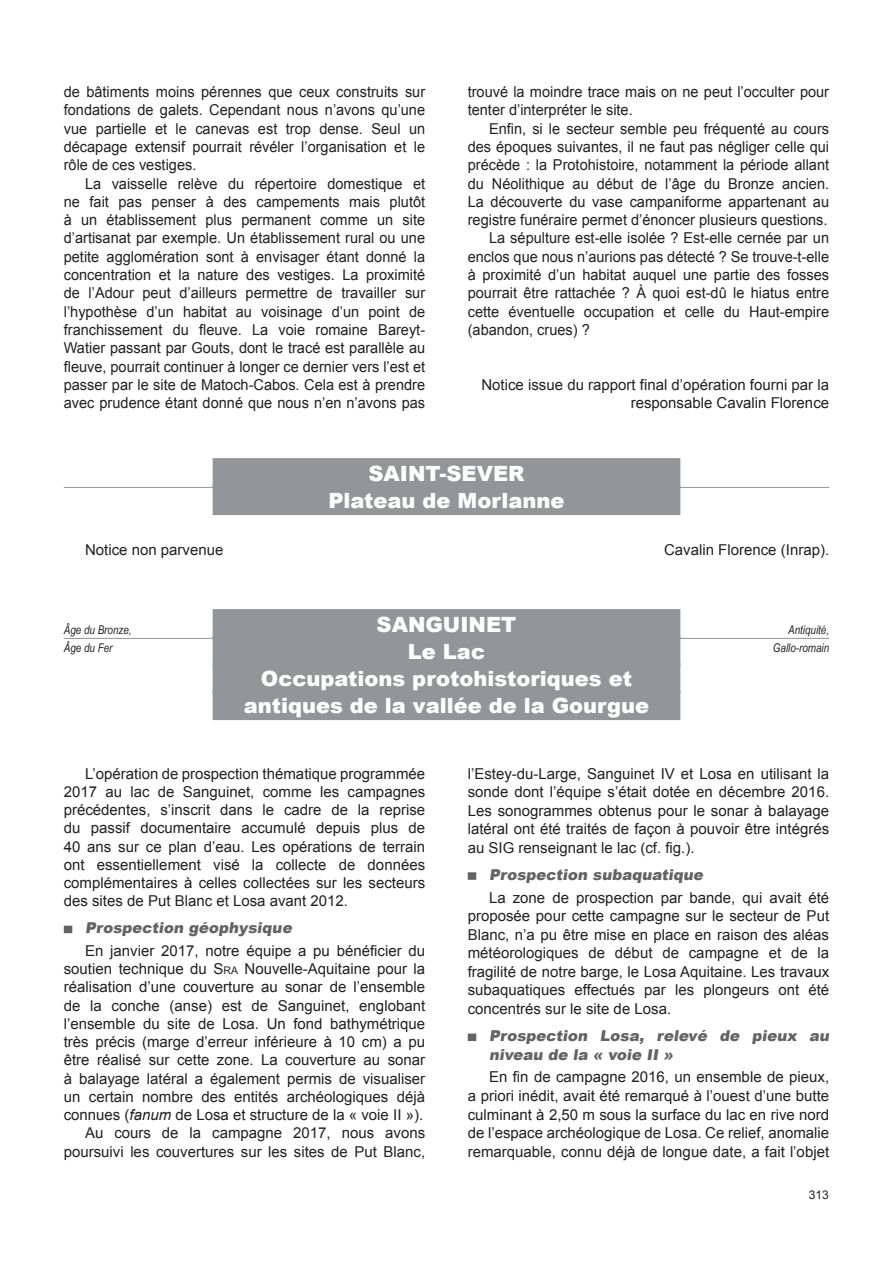
<style>
.page{position:relative;width:893px;height:1263px;background:#fff}
.page>*{position:absolute;margin:0;border:0;box-sizing:border-box;transform-origin:0 0}
.B_site{font:900 21px "Arial";color:#fff}
.B_commune{font:900 21px "Arial";color:#fff}
.B_txt{font:15px/18.3px "Arial";color:#231f20;text-align:justify}
.B_auteur{font:15px/18.3px "Arial";color:#231f20;text-align:right}
.B_ST2{font:900 15px/18.6px "Arial";color:#636366}
.B_chrono_g{font:italic 12px "Arial Narrow";color:#231f20}
.t1{font:12px "Arial";color:#231f20}
.s1{font-size:10.5px}
.s2{font-style:italic}
</style>
<div class="page">
<div style="left:213px;top:458px;width:467px;height:30px;background:#939598"></div>
<hr style="left:64px;top:487px;width:765px;height:1px;background:#939598">
<div style="left:213px;top:485px;width:467px;height:30px;background:#939598"></div>
<div style="left:213px;top:609px;width:467px;height:30px;background:#939598"></div>
<hr style="left:64px;top:638px;width:765px;height:1px;background:#939598">
<div style="left:213px;top:636px;width:467px;height:30px;background:#939598"></div>
<div style="left:213px;top:663px;width:467px;height:30px;background:#939598"></div>
<div style="left:213px;top:690px;width:467px;height:30px;background:#939598"></div>
<div style="left:64px;top:926px;width:8px;height:7px;background:#636366"></div>
<div style="left:468px;top:872px;width:8px;height:8px;background:#636366"></div>
<div style="left:468px;top:1033px;width:8px;height:8px;background:#636366"></div>
<p class="B_txt" style="left:64px;top:83px;width:363px">de bâtiments moins pérennes que ceux construits sur fondations de galets. Cependant nous n’avons qu’une vue partielle et le canevas est trop dense. Seul un décapage extensif pourrait révéler l’organisation et le rôle de ces vestiges.</p>
<p class="B_txt" style="left:64px;top:174px;width:363px;text-indent:21px">La vaisselle relève du répertoire domestique et ne fait pas penser à des campements mais plutôt à un établissement plus permanent comme un site d’artisanat par exemple. Un établissement rural ou une petite agglomération sont à envisager étant donné la concentration et la nature des vestiges. La proximité de l’Adour peut d’ailleurs permettre de travailler sur l’hypothèse d’un habitat au voisinage d’un point de franchissement du fleuve. La voie romaine Bareyt-Watier passant par Gouts, dont le tracé est parallèle au fleuve, pourrait continuer à longer ce dernier vers l’est et passer par le site de Matoch-Cabos. Cela est à prendre avec prudence étant donné que nous n’en n’avons pas</p>
<p class="B_txt" style="left:468px;top:83px;width:363px">trouvé la moindre trace mais on ne peut l’occulter pour tenter d’interpréter le site.</p>
<p class="B_txt" style="left:468px;top:119px;width:363px;text-indent:21px">Enfin, si le secteur semble peu fréquenté au cours des époques suivantes, il ne faut pas négliger celle qui précède : la Protohistoire, notamment la période allant du Néolithique au début de l’âge du Bronze ancien.<br>La découverte du vase campaniforme appartenant au registre funéraire permet d’énoncer plusieurs questions.</p>
<p class="B_txt" style="left:468px;top:229px;width:363px;text-indent:21px">La sépulture est-elle isolée ? Est-elle cernée par un enclos que nous n’aurions pas détecté ? Se trouve-t-elle à proximité d’un habitat auquel une partie des fosses pourrait être rattachée ? À quoi est-dû le hiatus entre cette éventuelle occupation et celle du Haut-empire (abandon, crues) ?</p>
<p class="B_auteur" style="left:481px;top:376px;width:349px">Notice issue du rapport final d’opération fourni par la responsable Cavalin Florence</p>
<p class="B_txt" style="left:85px;top:541px;width:140px">Notice non parvenue</p>
<p class="B_commune" style="left:368px;top:458px;width:158px">SAINT-SEVER</p>
<p class="B_site" style="left:328px;top:485px;width:238px">Plateau de Morlanne</p>
<p class="B_auteur" style="left:664px;top:541px;width:167px">Cavalin Florence (Inrap).</p>
<p class="B_commune" style="left:376px;top:609px;width:141px">SANGUINET</p>
<p class="B_site" style="left:408px;top:636px;width:79px">Le Lac</p>
<p class="B_site" style="left:261px;top:663px;width:372px">Occupations protohistoriques et</p>
<p class="B_site" style="left:244px;top:690px;width:407px">antiques de la vallée de la Gourgue</p>
<p class="B_chrono_g" style="left:64px;top:621px;width:69px">Âge du Bronze,</p>
<p class="B_chrono_g" style="left:788px;top:621px;width:43px">Antiquité,</p>
<p class="B_chrono_g" style="left:64px;top:639px;width:50px">Âge du Fer</p>
<p class="B_chrono_g" style="left:773px;top:639px;width:58px">Gallo-romain</p>
<p class="B_txt" style="left:64px;top:764px;width:363px;text-indent:21px">L’opération de prospection thématique programmée 2017 au lac de Sanguinet, comme les campagnes précédentes, s’inscrit dans le cadre de la reprise du passif documentaire accumulé depuis plus de 40 ans sur ce plan d’eau. Les opérations de terrain ont essentiellement visé la collecte de données complémentaires à celles collectées sur les secteurs des sites de Put Blanc et Losa avant 2012.</p>
<p class="B_ST2" style="left:85px;top:918px;width:211px">Prospection géophysique</p>
<p class="B_txt" style="left:64px;top:941px;width:363px;text-indent:21px">En janvier 2017, notre équipe a pu bénéficier du soutien technique du S<span class="s1">ra</span> Nouvelle-Aquitaine pour la réalisation d’une couverture au sonar de l’ensemble de la conche (anse) est de Sanguinet, englobant l’ensemble du site de Losa. Un fond bathymétrique très précis (marge d’erreur inférieure à 10 cm) a pu être réalisé sur cette zone. La couverture au sonar à balayage latéral a également permis de visualiser un certain nombre des entités archéologiques déjà connues (<span class="s2">fanum</span> de Losa et structure de la « voie II »).</p>
<p class="B_txt" style="left:64px;top:1124px;width:363px;text-align:right">Au cours de la campagne 2017, nous avons poursuivi les couvertures sur les sites de Put Blanc,</p>
<p class="B_txt" style="left:468px;top:764px;width:363px">l’Estey-du-Large, Sanguinet IV et Losa en utilisant la sonde dont l’équipe s’était dotée en décembre 2016.<br>Les sonogrammes obtenus pour le sonar à balayage latéral ont été traités de façon à pouvoir être intégrés au SIG renseignant le lac (cf. fig.).</p>
<p class="B_ST2" style="left:489px;top:865px;width:219px">Prospection subaquatique</p>
<p class="B_txt" style="left:468px;top:888px;width:363px;text-indent:21px">La zone de prospection par bande, qui avait été proposée pour cette campagne sur le secteur de Put Blanc, n’a pu être mise en place en raison des aléas météorologiques de début de campagne et de la fragilité de notre barge, le Losa Aquitaine. Les travaux subaquatiques effectués par les plongeurs ont été concentrés sur le site de Losa.</p>
<p class="B_ST2" style="left:489px;top:1026px;width:345px">Prospection Losa, relevé de pieux au niveau de la « voie II »</p>
<p class="B_txt" style="left:468px;top:1068px;width:363px;text-indent:21px">En fin de campagne 2016, un ensemble de pieux, a priori inédit, avait été remarqué à l’ouest d’une butte culminant à 2,50 m sous la surface du lac en rive nord de l’espace archéologique de Losa. Ce relief, anomalie remarquable, connu déjà de longue date, a fait l’objet</p>
<p class="t1" style="left:809px;top:1187px;width:22px">313</p>
</div>
